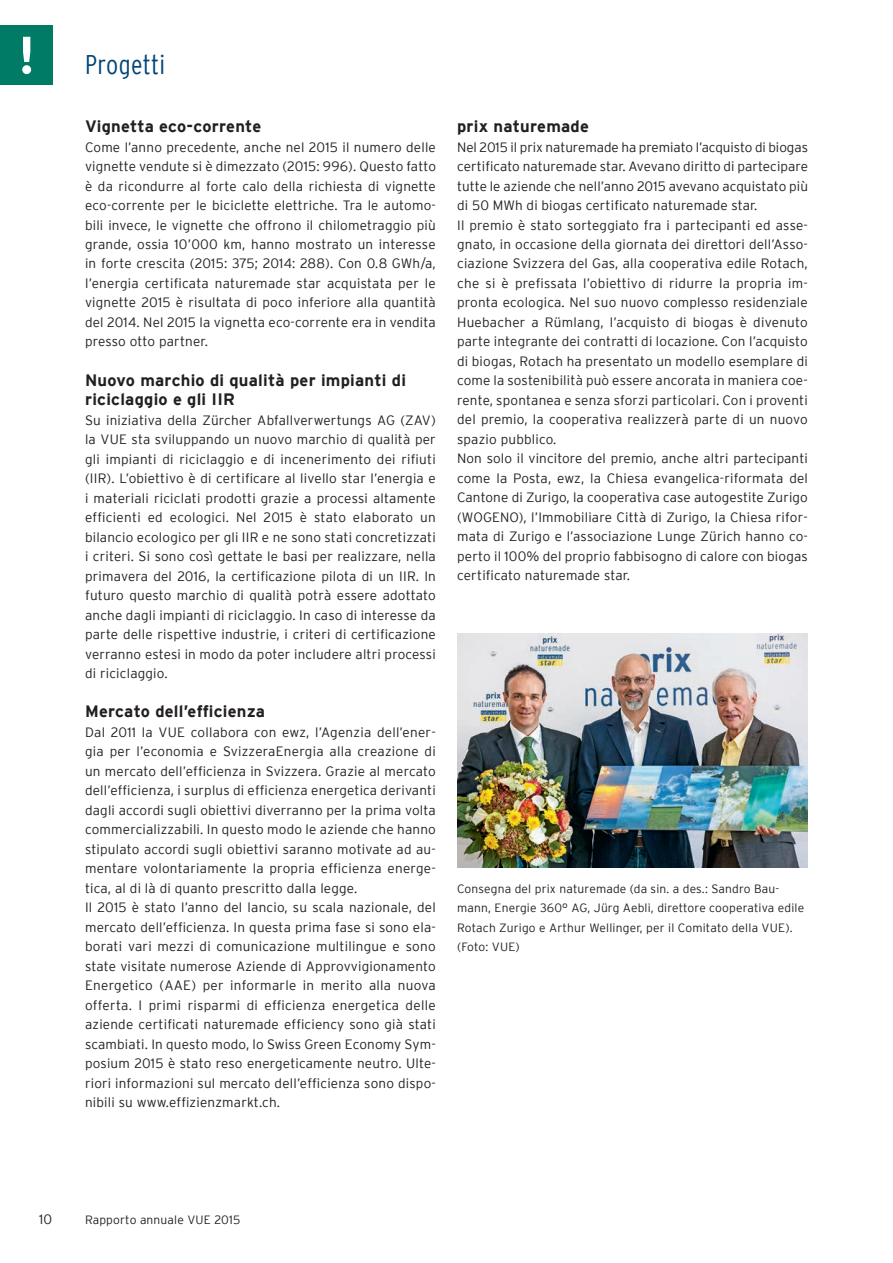
<style>
.page{position:relative;width:893px;height:1263px;background:#fff}
.page>*{position:absolute;margin:0;border:0;box-sizing:border-box;transform-origin:0 0}
.t1{font:300 condensed 27px "Interstate";letter-spacing:.015em;color:#004577}
.t2{font:700 16.5px/19.5px "Interstate";letter-spacing:.015em;color:#231f20}
.t3{font:300 13.5px/19.5px "Interstate";letter-spacing:.015em;color:#231f20;text-align:justify}
.t4{font:300 12px/19.5px "Interstate";letter-spacing:.015em;color:#231f20}
</style>
<div class="page">
<div style="left:0;top:25px;width:52px;height:60px;background:#007c66"></div>
<svg style="left:22px;top:37px;width:9px;height:37px"></svg>
<img style="left:457px;top:633px;width:351px;height:234px">
<h1 class="t1" style="left:85px;top:49px;width:82px">Progetti</h1>
<p class="t2" style="left:85px;top:116px;width:178px">Vignetta eco-corrente</p>
<p class="t3" style="left:85px;top:137px;width:352px">Come l’anno precedente, anche nel 2015 il numero delle vignette vendute si è dimezzato (2015: 996). Questo fatto è da ricondurre al forte calo della richiesta di vignette eco-corrente per le biciclette elettriche. Tra le automo&shy;bili invece, le vignette che offrono il chilometraggio più grande, ossia 10’000 km, hanno mostrato un interesse in forte crescita (2015: 375; 2014: 288). Con 0.8 GWh/a, l’energia certificata naturemade star acquistata per le vignette 2015 è risultata di poco inferiore alla quantità del 2014. Nel 2015 la vignetta eco-corrente era in vendita presso otto partner.</p>
<p class="t2" style="left:85px;top:370px;width:322px">Nuovo marchio di qualità per impianti di riciclaggio e gli IIR</p>
<p class="t3" style="left:85px;top:410px;width:352px">Su iniziativa della Zürcher Abfallverwertungs AG (ZAV) la VUE sta sviluppando un nuovo marchio di qualità per gli impianti di riciclaggio e di incenerimento dei rifiuti (IIR). L’obiettivo è di certificare al livello star l’energia e i materiali riciclati prodotti grazie a processi altamente efficienti ed ecologici. Nel 2015 è stato elaborato un bilancio ecologico per gli IIR e ne sono stati concretizzati i criteri. Si sono così gettate le basi per realizzare, nella primavera del 2016, la certificazione pilota di un IIR. In futuro questo marchio di qualità potrà essere adottato anche dagli impianti di riciclaggio. In caso di interesse da parte delle rispettive industrie, i criteri di certificazione verranno estesi in modo da poter includere altri processi di riciclaggio.</p>
<p class="t2" style="left:85px;top:701px;width:181px">Mercato dell’efficienza</p>
<p class="t3" style="left:85px;top:722px;width:352px;text-align:left">Dal 2011 la VUE collabora con ewz, l’Agenzia dell’ener&shy;gia per l’economia e SvizzeraEnergia alla creazione di un mercato dell’efficienza in Svizzera. Grazie al mercato dell’efficienza, i surplus di efficienza energetica derivanti dagli accordi sugli obiettivi diverranno per la prima volta commercializzabili. In questo modo le aziende che hanno stipulato accordi sugli obiettivi saranno motivate ad au&shy;mentare volontariamente la propria efficienza energe&shy;tica, al di là di quanto prescritto dalla legge.<br>Il 2015 è stato l’anno del lancio, su scala nazionale, del mercato dell’efficienza. In questa prima fase si sono ela&shy;borati vari mezzi di comunicazione multilingue e sono state visitate numerose Aziende di Approvvigionamento Energetico (AAE) per informarle in merito alla nuova offerta. I primi risparmi di efficienza energetica delle aziende certificati naturemade efficiency sono già stati scambiati. In questo modo, lo Swiss Green Economy Sym&shy;posium 2015 è stato reso energeticamente neutro. Ulte&shy;riori informazioni sul mercato dell’efficienza sono dispo&shy;nibili su www.effizienzmarkt.ch.</p>
<p class="t2" style="left:457px;top:116px;width:133px">prix naturemade</p>
<p class="t3" style="left:457px;top:137px;width:352px;text-align:left">Nel 2015 il prix naturemade ha premiato l’acquisto di biogas certificato naturemade star. Avevano diritto di partecipare tutte le aziende che nell’anno 2015 avevano acquistato più di 50 MWh di biogas certificato naturemade star.<br>Il premio è stato sorteggiato fra i partecipanti ed asse&shy;gnato, in occasione della giornata dei direttori dell’Asso&shy;ciazione Svizzera del Gas, alla cooperativa edile Rotach, che si è prefissata l’obiettivo di ridurre la propria im&shy;pronta ecologica. Nel suo nuovo complesso residenziale Huebacher a Rümlang, l’acquisto di biogas è divenuto parte integrante dei contratti di locazione. Con l’acquisto di biogas, Rotach ha presentato un modello esemplare di come la sostenibilità può essere ancorata in maniera coe&shy;rente, spontanea e senza sforzi particolari. Con i proventi del premio, la cooperativa realizzerà parte di un nuovo spazio pubblico.<br>Non solo il vincitore del premio, anche altri partecipanti come la Posta, ewz, la Chiesa evangelica-riformata del Cantone di Zurigo, la cooperativa case autogestite Zurigo (WOGENO), l’Immobiliare Città di Zurigo, la Chiesa rifor&shy;mata di Zurigo e l’associazione Lunge Zürich hanno co&shy;perto il 100% del proprio fabbisogno di calore con biogas certificato naturemade star.</p>
<p class="t4" style="left:457px;top:878px;width:349px">Consegna del prix naturemade (da sin. a des.: Sandro Bau&shy;mann, Energie 360° AG, Jürg Aebli, direttore cooperativa edile Rotach Zurigo e Arthur Wellinger, per il Comitato della VUE). (Foto: VUE)</p>
<p class="t3" style="left:39px;top:1209px;width:15px">10</p>
<p class="t4" style="left:85px;top:1210px;width:157px">Rapporto annuale VUE 2015</p>
</div>
